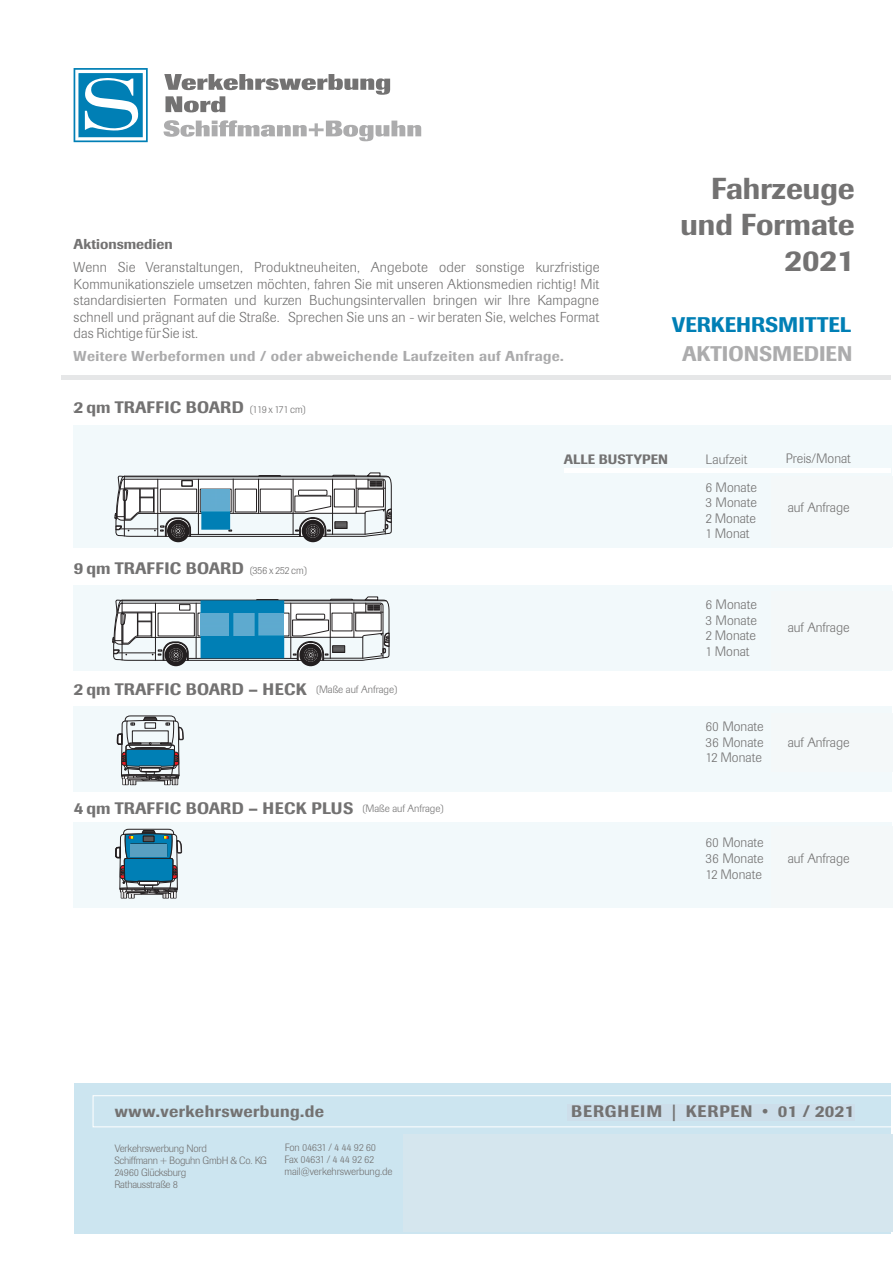
<style>
.page{position:relative;width:893px;height:1263px;background:#fff}
.page>*{position:absolute;margin:0;border:0;box-sizing:border-box;transform-origin:0 0}
.t1{font:500 30px/36px "Imago";color:#737272;text-align:right}
.t2{font:500 30px/33.2px "Imago BQ";letter-spacing:.055em;color:#737272}
.t3{font:500 21px "Imago BQ";color:#007fb5}
.t4{font:500 21px "Imago BQ";color:#acacad}
.t5{font:500 16.5px "Imago BQ";letter-spacing:.025em;color:#737272}
.t6{font:500 16.5px "Imago";color:#737272}
.t7{font:500 16.5px "Imago";letter-spacing:.06em;color:#737272}
.t8{font:500 16.5px "Imago";letter-spacing:.02em;color:#737272}
.t9{font:300 14.25px/16.5px "Imago BQ";letter-spacing:.01em;color:#737272;text-align:justify}
.t10{font:500 14.25px "Imago BQ";letter-spacing:.025em;color:#ababac}
.t11{font:500 14.25px "Imago BQ";color:#737272}
.t12{font:300 13.5px/15.6px "Imago BQ";color:#737272;text-align:justify}
.t13{font:300 13.5px "Imago";color:#737272}
.t14{font:500 13.5px/15.8px "Imago BQ";color:#737272}
.t15{font:500 13.5px "Imago";letter-spacing:.01em;color:#737272}
.t16{font:300 10.5px/12.1px "Imago BQ";letter-spacing:-.025em;color:#737272}
.t17{font:300 10.5px "Imago";color:#737272}
.s1{font-weight:300;font-size:10.5px}
</style>
<div class="page">
<div style="left:74px;top:1083px;width:816px;height:151px;background:#cce5f0"></div>
<svg style="left:93px;top:1095px;width:798px;height:32px"></svg>
<svg style="left:74px;top:68px;width:74px;height:74px"></svg>
<svg style="left:164px;top:74px;width:226px;height:38px"></svg>
<svg style="left:164px;top:120px;width:257px;height:21px"></svg>
<div style="left:74px;top:823px;width:818px;height:85px;background:#f2f9fb"></div>
<div style="left:74px;top:706px;width:818px;height:85px;background:#f2f9fb"></div>
<div style="left:74px;top:586px;width:818px;height:85px;background:#f2f9fb"></div>
<div style="left:74px;top:426px;width:818px;height:122px;background:#f2f9fb"></div>
<hr style="left:564px;top:469px;width:326px;height:4px;background:#fff">
<div style="left:165px;top:644px;width:22px;height:22px;background:#231f20;border-radius:50%"></div>
<div style="left:299px;top:644px;width:23px;height:22px;background:#231f20;border-radius:50%"></div>
<div style="left:304px;top:648px;width:13px;height:14px;background:#504d4e;border-radius:50%"></div>
<svg style="left:112px;top:597px;width:278px;height:64px"></svg>
<img style="left:201px;top:613px;width:27px;height:22px">
<img style="left:233px;top:613px;width:21px;height:22px">
<img style="left:258px;top:613px;width:26px;height:23px">
<svg style="left:117px;top:715px;width:66px;height:77px"></svg>
<svg style="left:115px;top:829px;width:67px;height:70px"></svg>
<img style="left:131px;top:845px;width:35px;height:11px">
<svg style="left:167px;top:520px;width:22px;height:22px"></svg>
<div style="left:302px;top:520px;width:22px;height:22px;background:#231f20;border-radius:50%"></div>
<svg style="left:115px;top:473px;width:277px;height:64px"></svg>
<div style="left:182px;top:480px;width:10px;height:6px;border:1px solid #231f20"></div>
<div style="left:201px;top:512px;width:29px;height:18px;background:#007fb5"></div>
<img style="left:201px;top:489px;width:29px;height:22px">
<div style="left:567px;top:1104px;width:287px;height:16px;background:#cddeea"></div>
<div style="left:772px;top:827px;width:121px;height:81px;background:#f4f8f9"></div>
<div style="left:772px;top:713px;width:121px;height:59px;background:#f4f8f9"></div>
<div style="left:772px;top:476px;width:121px;height:70px;background:#f4f8f9"></div>
<div style="left:772px;top:591px;width:121px;height:78px;background:#f4f8f9"></div>
<div style="left:404px;top:1134px;width:489px;height:98px;background:#d5e6ee"></div>
<p class="t11" style="left:74px;top:236px;width:104px">Aktionsmedien.</p>
<p class="t9" style="left:74px;top:259px;width:528px">Wenn Sie Veranstaltungen, Produktneuheiten, Angebote oder sonstige kurzfristige Kommunikationsziele umsetzen möchten, fahren Sie mit unseren Aktionsmedien richtig! Mit standardisierten Formaten und kurzen Buchungsintervallen bringen wir Ihre Kampagne schnell und prägnant auf die Straße. Sprechen Sie uns an - wir beraten Sie, welches Format das Richtige fürSie ist.</p>
<p class="t10" style="left:74px;top:347px;width:492px">Weitere Werbeformen und / oder abweichende Laufzeiten auf Anfrage.</p>
<p class="t6" style="left:74px;top:397px;width:234px">2 QM TRAFFIC BOARD <span class="s1">(119 x 171 cm)</span></p>
<p class="t5" style="left:74px;top:398px;width:200px">4/1 TRAFFIC-BOARD <span class="s1">19 x</span></p>
<p class="t16" style="left:289px;top:404px;width:17px">cm)</p>
<h1 class="t1" style="left:680px;top:171px;width:176px">FAHRZEUGE<br>UND FORMATE<br>2021</h1>
<h1 class="t2" style="left:818px;top:211px;width:35px;text-indent:-109px">Preislist<br>15</h1>
<h2 class="t3" style="left:672px;top:312px;width:181px">VERKEHRSMITTEL</h2>
<h2 class="t4" style="left:682px;top:340px;width:172px">AKTIONSMEDIEN</h2>
<p class="t6" style="left:74px;top:559px;width:235px">9 QM TRAFF IC BOARD <span class="s1">(356 x 252 cm)</span></p>
<p class="t5" style="left:74px;top:559px;width:243px">18/1 RAFFIC-BOARD <span class="s1">(356 x 52 cm)</span></p>
<p class="t5" style="left:74px;top:680px;width:110px">HECKFLÄCHE</p>
<p class="t6" style="left:74px;top:679px;width:201px">2 QM TRAFFIC BOARD – HECK</p>
<p class="t17" style="left:316px;top:684px;width:83px">(Maße auf Anfrage)</p>
<p class="t5" style="left:74px;top:798px;width:158px">HECKFLÄCHE PLUS</p>
<p class="t6" style="left:74px;top:798px;width:201px">4 QM TRAFFIC BOARD – HECK</p>
<p class="t8" style="left:311px;top:798px;width:22px">PLUS</p>
<p class="t17" style="left:362px;top:802px;width:83px">(Maße auf Anfrage)</p>
<p class="t5" style="left:115px;top:1101px;width:211px">www.verkehrswerbung.de</p>
<p class="t16" style="left:114px;top:1142px;width:154px">Verkehrswerbung Nord<br>Schiffmann + Boguhn GmbH &amp; Co. KG<br>24960 Glücksburg<br>Rathausstraße 8</p>
<p class="t16" style="left:285px;top:1141px;width:109px">Fon 04631 / 4 44 92 60<br>Fax 04631 / 4 44 92 62 mail@verkehrswerbung.de</p>
<p class="t14" style="left:564px;top:451px;width:105px">ALLE BUSTYPEN</p>
<p class="t12" style="left:705px;top:446px;width:53px;line-height:27.8px">Laufzeit<br>6 Monate</p>
<p class="t12" style="left:705px;top:495px;width:53px">3 Monate 2 Monate 1 Monat</p>
<p class="t12" style="left:705px;top:597px;width:53px">6 Monate 3 Monate 2 Monate</p>
<p class="t12" style="left:705px;top:597px;width:8px">1<br>2<br>3<br>6</p>
<p class="t12" style="left:705px;top:644px;width:53px">1 Monate</p>
<p class="t12" style="left:786px;top:451px;width:66px">Preis/Monat</p>
<p class="t12" style="left:784px;top:494px;width:8px">€</p>
<p class="t14" style="left:808px;top:494px;width:44px">450 00</p>
<p class="t15" style="left:808px;top:494px;width:29px">588,</p>
<p class="t13" style="left:788px;top:500px;width:63px">auf Anfrage</p>
<p class="t14" style="left:808px;top:612px;width:25px">495<br>425</p>
<p class="t15" style="left:808px;top:612px;width:28px">716,</p>
<p class="t14" style="left:808px;top:613px;width:44px">600 00</p>
<p class="t13" style="left:788px;top:620px;width:63px">auf Anfrage</p>
<p class="t12" style="left:705px;top:719px;width:60px">60 Monate 36 Monate 12 Monate</p>
<p class="t15" style="left:808px;top:732px;width:28px">186,</p>
<p class="t12" style="left:789px;top:733px;width:8px">€</p>
<p class="t14" style="left:816px;top:732px;width:36px">40 00</p>
<p class="t13" style="left:788px;top:735px;width:63px">auf Anfrage</p>
<p class="t12" style="left:705px;top:835px;width:60px">60 Monate 36 Monate 12 Monate</p>
<p class="t15" style="left:808px;top:848px;width:29px">268,</p>
<p class="t12" style="left:789px;top:849px;width:8px">€</p>
<p class="t14" style="left:810px;top:849px;width:43px">215 00</p>
<p class="t13" style="left:788px;top:851px;width:63px">auf Anfrage</p>
<p class="t7" style="left:571px;top:1101px;width:285px">BERGHEIM | KERPEN • 01 / 2021</p>
<p class="t5" style="left:653px;top:1101px;width:198px">NORDHORN • 01 / 2015</p>
</div>
